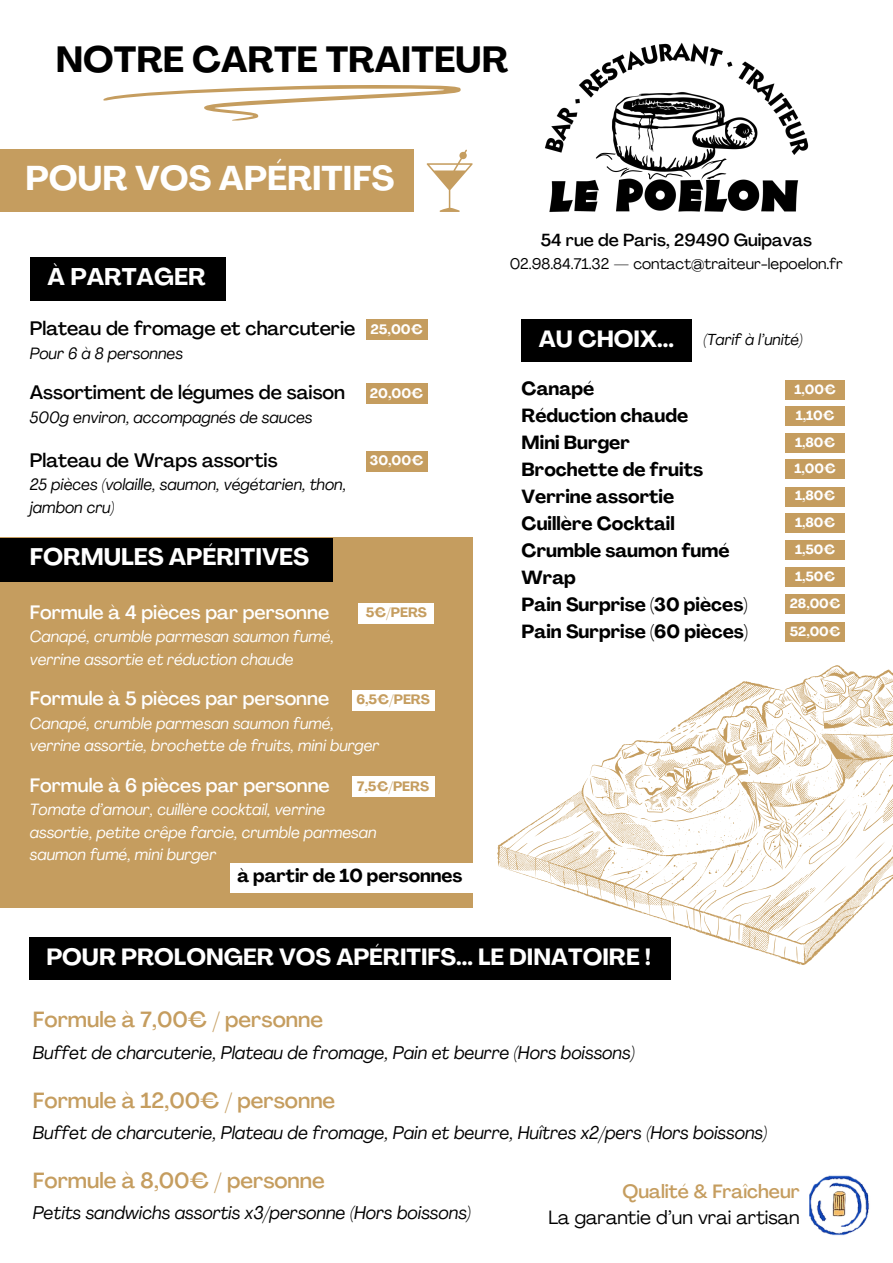
<style>
.page{position:relative;width:893px;height:1263px;background:#fff}
.page>*{position:absolute;margin:0;border:0;box-sizing:border-box;transform-origin:0 0}
.t1{font:700 36px "Agrandir";color:#000}
.t2{font:700 33.97px "Agrandir";color:#fff}
.t3{font:700 23.77px "Agrandir";color:#fff}
.t4{font:700 23.7px "Agrandir";color:#fff}
.t5{font:700 23.17px "Agrandir";color:#fff}
.t6{font:500 21.67px "Agrandir";color:#c59d5f}
.t7{font:500 19.27px "Agrandir";color:#000}
.t8{font:500 19.12px "Agrandir";color:#fff}
.t9{font:18.98px/26.2px "Agrandir";color:#000;text-align:right}
.t10{font:700 18.75px/27px "Agrandir";color:#000}
.t11{font:700 18.52px "Agrandir";color:#000}
.t12{font:italic 18.23px "Agrandir";color:#000}
.t13{font:500 17.25px "Agrandir";color:#000}
.t14{font:700 17.1px "Agrandir";color:#fff}
.t15{font:italic 16.2px/22.5px "Agrandir";color:#000}
.t16{font:italic 16.12px/22.4px "Agrandir";color:#fff}
.t17{font:italic 15.75px "Agrandir";color:#000}
.t18{font:15.15px "Agrandir";color:#000}
.t19{font:700 13.5px "Agrandir";color:#fff}
.t20{font:700 13.42px "Agrandir";color:#c59d5f}
.t21{font:700 13.12px "Agrandir";color:#fff}
.s1{font-weight:500;color:#c59d5f}
</style>
<div class="page">
<img style="left:545px;top:42px;width:264px;height:170px">
<img style="left:809px;top:1175px;width:60px;height:61px">
<svg style="left:103px;top:85px;width:357px;height:36px"></svg>
<div style="left:0;top:150px;width:413px;height:62px;background:#c59d5f"></div>
<svg style="left:427px;top:150px;width:46px;height:62px"></svg>
<div style="left:366px;top:319px;width:61px;height:21px;background:#c59d5f"></div>
<div style="left:366px;top:384px;width:61px;height:20px;background:#c59d5f"></div>
<div style="left:366px;top:451px;width:61px;height:21px;background:#c59d5f"></div>
<div style="left:30px;top:257px;width:195px;height:44px;background:#000"></div>
<svg style="left:497px;top:665px;width:396px;height:300px"></svg>
<div style="left:29px;top:937px;width:641px;height:43px;background:#000"></div>
<div style="left:521px;top:319px;width:171px;height:43px;background:#000"></div>
<div style="left:785px;top:380px;width:60px;height:20px;background:#c59d5f"></div>
<div style="left:785px;top:406px;width:60px;height:20px;background:#c59d5f"></div>
<div style="left:785px;top:433px;width:60px;height:20px;background:#c59d5f"></div>
<div style="left:785px;top:459px;width:60px;height:20px;background:#c59d5f"></div>
<div style="left:785px;top:487px;width:60px;height:20px;background:#c59d5f"></div>
<div style="left:785px;top:513px;width:60px;height:20px;background:#c59d5f"></div>
<div style="left:785px;top:540px;width:60px;height:20px;background:#c59d5f"></div>
<div style="left:785px;top:567px;width:60px;height:20px;background:#c59d5f"></div>
<div style="left:785px;top:594px;width:60px;height:20px;background:#c59d5f"></div>
<div style="left:785px;top:622px;width:60px;height:20px;background:#c59d5f"></div>
<div style="left:0;top:538px;width:473px;height:370px;background:#c59d5f"></div>
<div style="left:358px;top:603px;width:76px;height:21px;background:#fff"></div>
<div style="left:352px;top:690px;width:82px;height:20px;background:#fff"></div>
<div style="left:352px;top:776px;width:82px;height:21px;background:#fff"></div>
<div style="left:0;top:538px;width:332px;height:43px;background:#000"></div>
<div style="left:230px;top:863px;width:252px;height:30px;background:#fff"></div>
<h1 class="t1" style="left:56px;top:45px;width:454px">NOTRE CARTE TRAITEUR</h1>
<p class="t2" style="left:25px;top:164px;width:370px">POUR VOS APÉRITIFS</p>
<p class="t3" style="left:48px;top:268px;width:159px">À PARTAGER</p>
<h3 class="t7" style="left:30px;top:321px;width:327px">Plateau de fromage et charcuterie</h3>
<h3 class="t15" style="left:30px;top:343px;width:155px">Pour 6 à 8 personnes</h3>
<p class="t7" style="left:30px;top:385px;width:317px">Assortiment de légumes de saison</p>
<p class="t15" style="left:30px;top:407px;width:284px">500g environ, accompagnés de sauces</p>
<p class="t7" style="left:30px;top:452px;width:249px">Plateau de Wraps assortis</p>
<h4 class="t15" style="left:30px;top:475px;width:318px">25 pièces (volaille, saumon, végétarien, thon, jambon cru)</h4>
<h4 class="t4" style="left:30px;top:547px;width:281px">FORMULES APÉRITIVES</h4>
<p class="t19" style="left:370px;top:323px;width:54px">25,00€</p>
<h3 class="t19" style="left:370px;top:388px;width:55px">20,00€</h3>
<p class="t19" style="left:370px;top:455px;width:55px">30,00€</p>
<p class="t8" style="left:30px;top:604px;width:301px">Formule à 4 pièces par personne</p>
<p class="t16" style="left:30px;top:627px;width:306px">Canapé, crumble parmesan saumon fumé, verrine assortie et réduction chaude</p>
<p class="t8" style="left:30px;top:691px;width:301px">Formule à 5 pièces par personne</p>
<p class="t16" style="left:30px;top:713px;width:351px">Canapé, crumble parmesan saumon fumé, verrine assortie, brochette de fruits, mini burger</p>
<p class="t8" style="left:30px;top:777px;width:301px">Formule à 6 pièces par personne</p>
<p class="t16" style="left:30px;top:800px;width:348px">Tomate d’amour, cuillère cocktail, verrine assortie, petite crêpe farcie, crumble parmesan saumon fumé, mini burger</p>
<p class="t20" style="left:366px;top:607px;width:63px">5€/PERS</p>
<h6 class="t20" style="left:356px;top:694px;width:75px">6,5€/PERS</h6>
<h6 class="t20" style="left:357px;top:780px;width:73px">7,5€/PERS</h6>
<h3 class="t11" style="left:237px;top:868px;width:227px">à partir de 10 personnes</h3>
<p class="t13" style="left:541px;top:233px;width:272px">54 rue de Paris, 29490 Guipavas</p>
<p class="t18" style="left:510px;top:257px;width:335px">02.98.84.71.32 — contact@traiteur-lepoelon.fr</p>
<p class="t5" style="left:539px;top:329px;width:136px">AU CHOIX...</p>
<p class="t17" style="left:703px;top:333px;width:101px">(Tarif à l’unité)</p>
<p class="t10" style="left:521px;top:377px;width:228px">Canapé<br>Réduction chaude<br>Mini Burger<br>Brochette de fruits<br>Verrine assortie<br>Cuillère Cocktail<br>Crumble saumon fumé<br>Wrap<br>Pain Surprise (30 pièces)<br>Pain Surprise (60 pièces)</p>
<h1 class="t14" style="left:641px;top:722px;width:68px">28,00€</h1>
<p class="t14" style="left:641px;top:796px;width:68px">52,00€</p>
<p class="t21" style="left:794px;top:384px;width:43px">1,00€</p>
<p class="t21" style="left:796px;top:410px;width:40px">1,10€</p>
<p class="t21" style="left:795px;top:437px;width:41px">1,80€</p>
<p class="t21" style="left:794px;top:463px;width:43px">1,00€</p>
<h5 class="t21" style="left:795px;top:491px;width:41px">1,80€</h5>
<p class="t21" style="left:795px;top:517px;width:41px">1,80€</p>
<p class="t21" style="left:795px;top:544px;width:41px">1,50€</p>
<p class="t21" style="left:795px;top:571px;width:41px">1,50€</p>
<p class="t21" style="left:790px;top:598px;width:52px">28,00€</p>
<p class="t21" style="left:790px;top:626px;width:52px">52,00€</p>
<h3 class="t5" style="left:46px;top:947px;width:606px">POUR PROLONGER VOS APÉRITIFS... LE DINATOIRE !</h3>
<p class="t6" style="left:33px;top:1011px;width:292px">Formule à 7,00€ / personne</p>
<p class="t12" style="left:33px;top:1045px;width:603px">Buffet de charcuterie, Plateau de fromage, Pain et beurre (Hors boissons)</p>
<p class="t6" style="left:33px;top:1091px;width:304px">Formule à 12,00€ / personne</p>
<p class="t12" style="left:33px;top:1125px;width:736px">Buffet de charcuterie, Plateau de fromage, Pain et beurre, Huîtres x2/pers (Hors boissons)</p>
<p class="t6" style="left:33px;top:1171px;width:293px">Formule à 8,00€ / personne</p>
<p class="t12" style="left:33px;top:1205px;width:440px">Petits sandwichs assortis x3/personne (Hors boissons)</p>
<p class="t9" style="left:548px;top:1180px;width:253px"><span class="s1">Qualité &amp; Fraîcheur<br></span>La garantie d’un vrai artisan</p>
</div>
